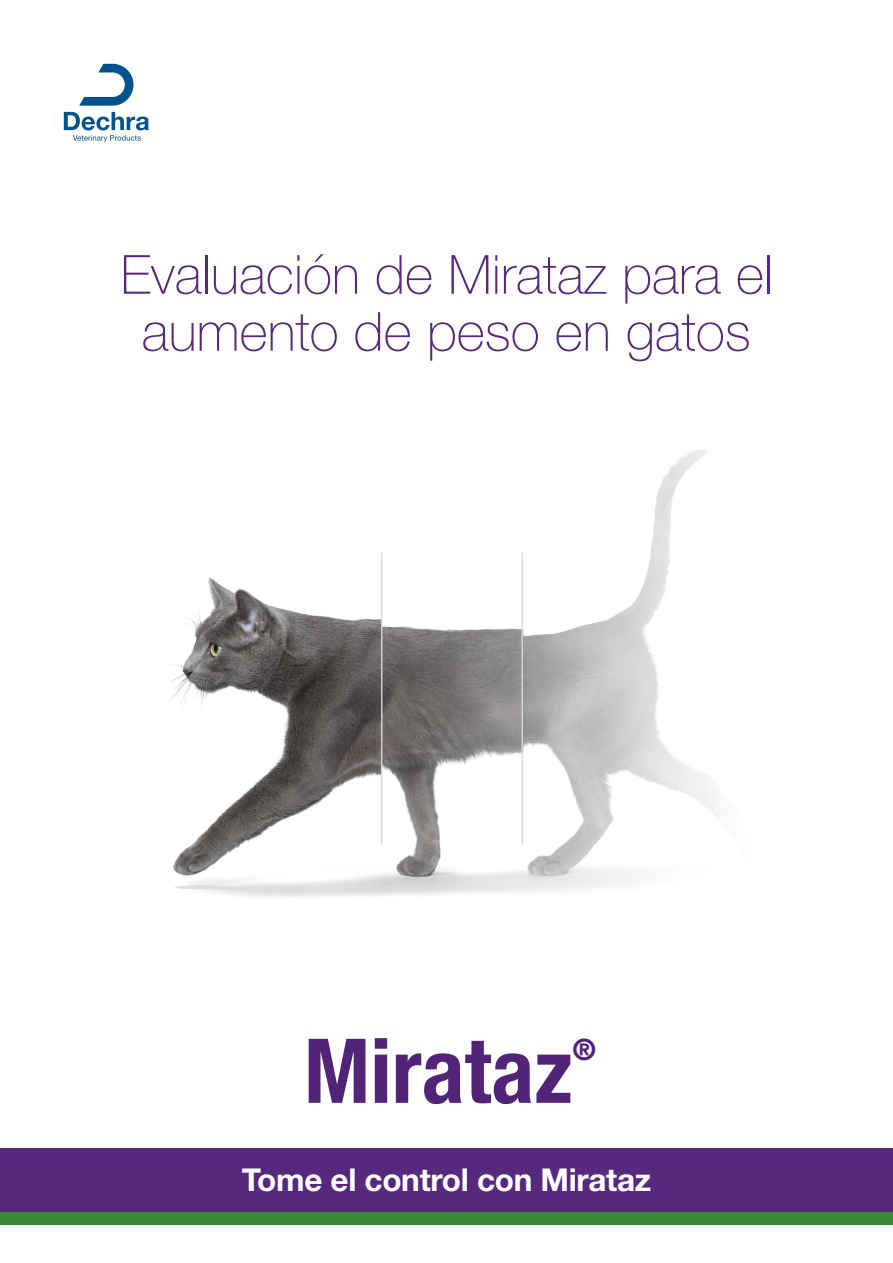
<style>
.page{position:relative;width:893px;height:1263px;background:#fff}
.page>*{position:absolute;margin:0;border:0;box-sizing:border-box;transform-origin:0 0}
.t1{font:700 condensed 89.55px "Helvetica Neue";color:#51247a}
.t2{font:100 54px/57px "Helvetica Neue LT Std";color:#56297d;text-align:center}
.t3{font:700 31.5px "Helvetica Neue LT Std";letter-spacing:-.01em;color:#fff}
.t4{font:700 condensed 29.55px "Helvetica Neue";color:#51247a}
</style>
<div class="page">
<img style="left:170px;top:450px;width:546px;height:448px">
<hr style="left:381px;top:552px;width:1px;height:293px;background:#dadada">
<hr style="left:521px;top:552px;width:2px;height:293px;background:#dadada">
<svg style="left:79px;top:64px;width:54px;height:42px"></svg>
<svg style="left:64px;top:112px;width:85px;height:30px"></svg>
<div style="left:0;top:1148px;width:893px;height:64px;background:#56297d"></div>
<div style="left:0;top:1212px;width:893px;height:13px;background:#398935"></div>
<p class="t2" style="left:121px;top:246px;width:654px">Evaluación de Mirataz para el aumento de peso en gatos</p>
<h1 class="t1" style="left:304px;top:1017px;width:270px">Mirataz</h1>
<p class="t4" style="left:572px;top:1031px;width:25px">®</p>
<p class="t3" style="left:242px;top:1160px;width:411px">Tome el control con Mirataz</p>
</div>
